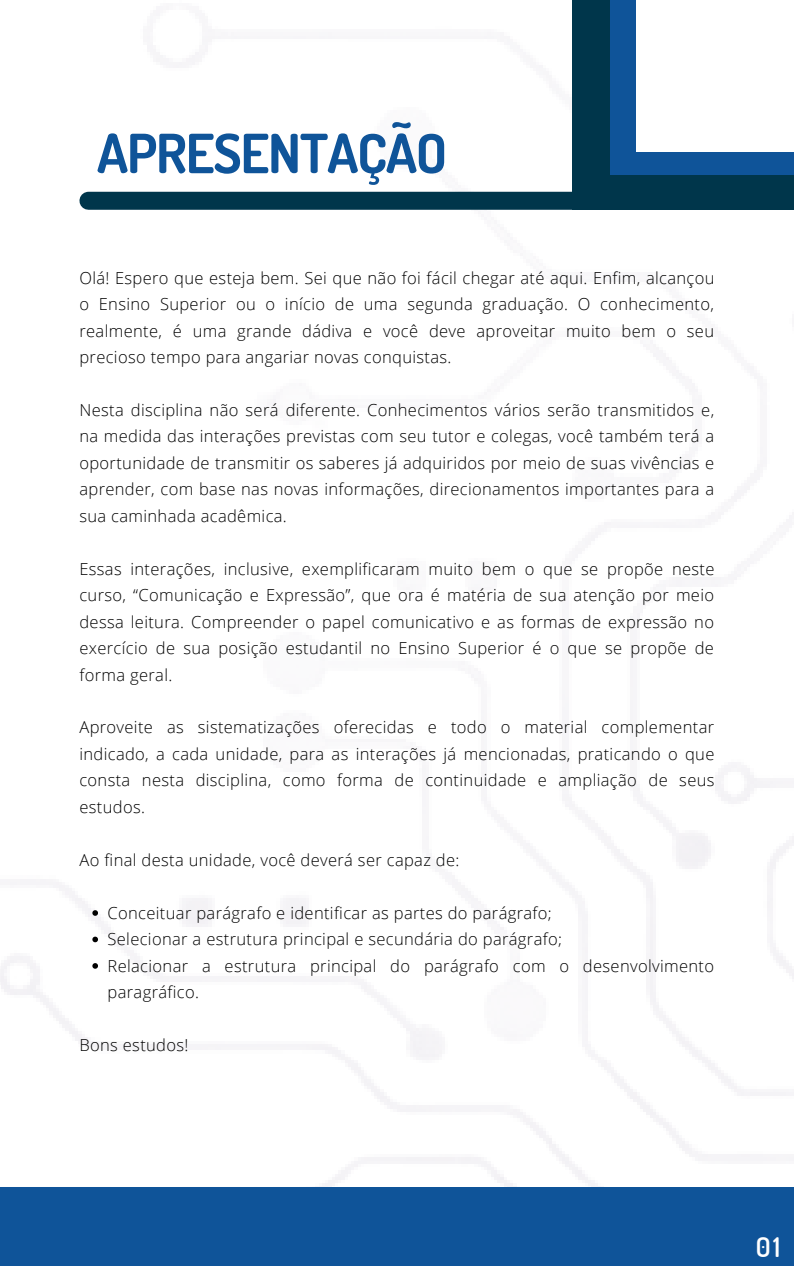
<style>
.page{position:relative;width:794px;height:1266px;background:#fff}
.page>*{position:absolute;margin:0;border:0;box-sizing:border-box;transform-origin:0 0}
.t1{font:700 54.07px "Dosis";letter-spacing:-.02em;color:#0f5499}
.t2{font:600 27px "Dosis";color:#fff}
.t3{font:300 16.5px/26.5px "Open Sans";letter-spacing:.02em;color:#000;text-align:justify}
</style>
<div class="page">
<img style="left:0;top:52px;width:793px;height:1135px">
<div style="left:572px;top:0;width:221px;height:210px;background:#00364b"></div>
<div style="left:88px;top:192px;width:512px;height:18px;background:#00364b"></div>
<div style="left:609px;top:0;width:184px;height:174px;background:#0f5499"></div>
<div style="left:635px;top:0;width:158px;height:152px;background:#fff"></div>
<div style="left:0;top:1187px;width:793px;height:79px;background:#0f5499"></div>
<svg style="left:92px;top:910px;width:6px;height:6px"></svg>
<svg style="left:92px;top:936px;width:6px;height:6px"></svg>
<svg style="left:92px;top:963px;width:6px;height:5px"></svg>
<h1 class="t1" style="left:97px;top:118px;width:351px">APRESENTAÇÃO</h1>
<p class="t3" style="left:79px;top:264px;width:636px">Olá! Espero que esteja bem. Sei que não foi fácil chegar até aqui. Enfim, alcançou o Ensino Superior ou o início de uma segunda graduação. O conhecimento, realmente, é uma grande dádiva e você deve aproveitar muito bem o seu precioso tempo para angariar novas conquistas.</p>
<p class="t3" style="left:79px;top:396px;width:636px">Nesta disciplina não será diferente. Conhecimentos vários serão transmitidos e, na medida das interações previstas com seu tutor e colegas, você também terá a oportunidade de transmitir os saberes já adquiridos por meio de suas vivências e aprender, com base nas novas informações, direcionamentos importantes para a sua caminhada acadêmica.</p>
<p class="t3" style="left:79px;top:555px;width:636px">Essas interações, inclusive, exemplificaram muito bem o que se propõe neste curso, “Comunicação e Expressão”, que ora é matéria de sua atenção por meio dessa leitura. Compreender o papel comunicativo e as formas de expressão no exercício de sua posição estudantil no Ensino Superior é o que se propõe de forma geral.</p>
<p class="t3" style="left:79px;top:714px;width:636px">Aproveite as sistematizações oferecidas e todo o material complementar indicado, a cada unidade, para as interações já mencionadas, praticando o que consta nesta disciplina, como forma de continuidade e ampliação de seus estudos.</p>
<p class="t3" style="left:79px;top:846px;width:381px">Ao final desta unidade, você deverá ser capaz de:</p>
<p class="t3" style="left:107px;top:899px;width:607px;text-align:left">Conceituar parágrafo e identificar as partes do parágrafo;<br>Selecionar a estrutura principal e secundária do parágrafo;<br>Relacionar a estrutura principal do parágrafo com o desenvolvimento paragráfico.</p>
<p class="t3" style="left:79px;top:1031px;width:110px">Bons estudos!</p>
<h2 class="t2" style="left:755px;top:1228px;width:26px">01</h2>
</div>
